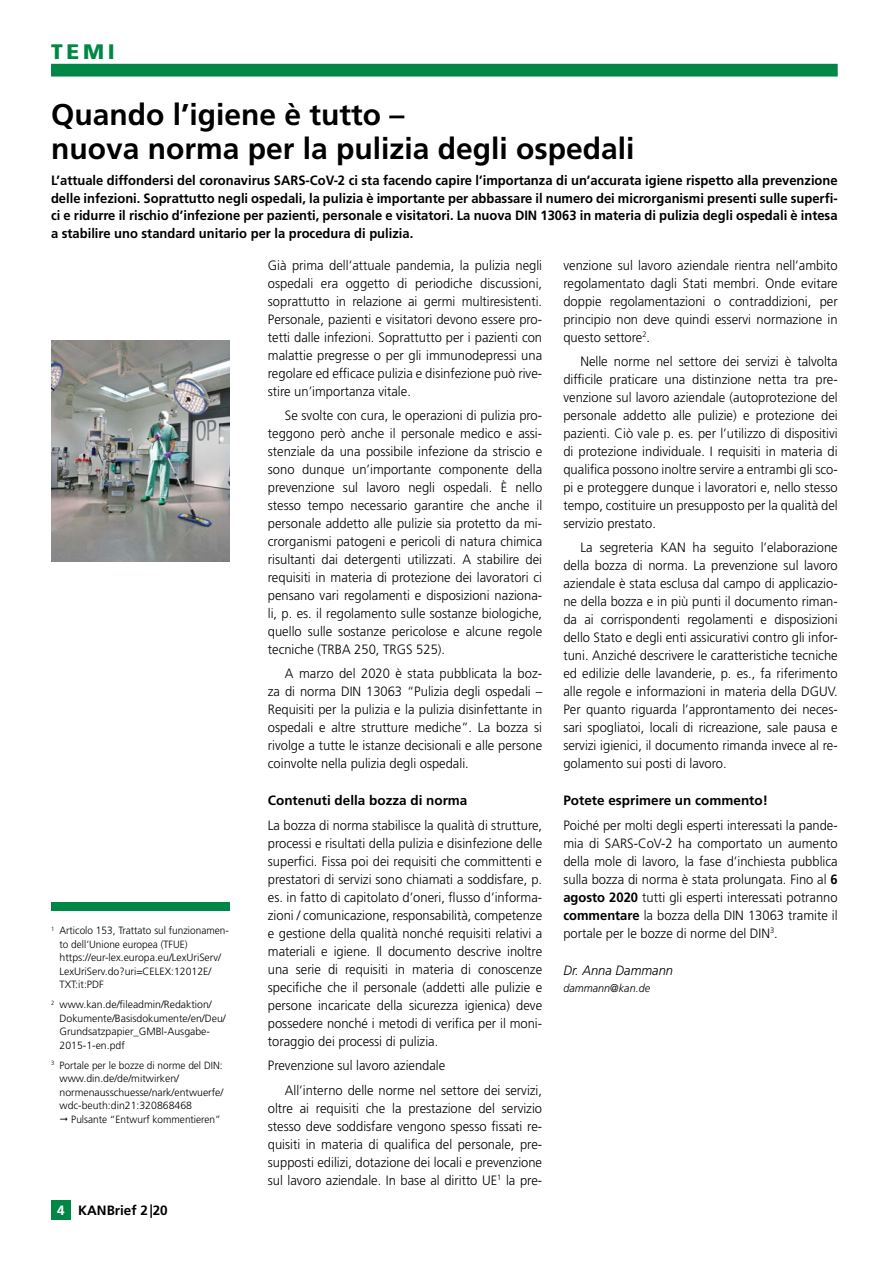
<style>
.page{position:relative;width:893px;height:1263px;background:#fff}
.page>*{position:absolute;margin:0;border:0;box-sizing:border-box;transform-origin:0 0}
.t1{font:700 30px/34.5px "Frutiger LT Std";color:#000}
.t2{font:900 21px "Frutiger";color:#008745}
.t3{font:300 13.5px/18px "Frutiger LT Std";color:#000;text-align:justify;scale:.96 1}
.t4{font:700 13.5px/17.7px "Frutiger";color:#000;text-align:justify;scale:.96 1}
.t5{font:700 13.5px "Frutiger LT Std";color:#000}
.t6{font:italic 300 13.5px "Frutiger LT Std";color:#000;scale:.96 1}
.t7{font:700 13.5px "Frutiger CE";color:#000}
.t8{font:700 13.5px "Frutiger";color:#fff}
.t9{font:italic 300 11.25px "Frutiger LT Std";color:#000;scale:.96 1}
.t10{font:300 10.5px/13.5px "Frutiger LT Std";color:#000;scale:.96 1}
.t11{font:300 10.5px/13.5px "Frutiger LT Std";color:#000}
.s1{font-family:"Frutiger";font-weight:700}
</style>
<div class="page">
<div style="left:51px;top:902px;width:179px;height:8px;background:#008745"></div>
<img style="left:51px;top:340px;width:179px;height:221px">
<div style="left:51px;top:64px;width:787px;height:13px;background:#008745"></div>
<div style="left:51px;top:1199px;width:20px;height:20px;background:#008745"></div>
<h2 class="t2" style="left:51px;top:39px;width:65px">TEMI</h2>
<h1 class="t1" style="left:51px;top:97px;width:585px">Quando l’igiene è tutto –<br>nuova norma per la pulizia degli ospedali</h1>
<p class="t4" style="left:51px;top:171px;width:821px">L’attuale diffondersi del coronavirus SARS-CoV-2 ci sta facendo capire l’importanza di un’accurata igiene rispetto alla prevenzione delle infezioni. Soprattutto negli ospedali, la pulizia è importante per abbassare il numero dei microrganismi presenti sulle superfi&shy;ci e ridurre il rischio d’infezione per pazienti, personale e visitatori. La nuova DIN 13063 in materia di pulizia degli ospedali è intesa a stabilire uno standard unitario per la procedura di pulizia.</p>
<p class="t3" style="left:268px;top:256px;width:287px">Già prima dell’attuale pandemia, la pulizia negli ospedali era oggetto di periodiche discussioni, soprattutto in relazione ai germi multiresistenti.<br>Personale, pazienti e visitatori devono essere pro&shy;tetti dalle infezioni. Soprattutto per i pazienti con malattie pregresse o per gli immunodepressi una regolare ed efficace pulizia e disinfezione può rive&shy;stire un’importanza vitale.</p>
<p class="t3" style="left:268px;top:406px;width:287px;text-indent:17px">Se svolte con cura, le operazioni di pulizia pro&shy;teggono però anche il personale medico e assi&shy;stenziale da una possibile infezione da striscio e sono dunque un’importante componente della prevenzione sul lavoro negli ospedali. È nello stesso tempo necessario garantire che anche il personale addetto alle pulizie sia protetto da mi&shy;crorganismi patogeni e pericoli di natura chimica risultanti dai detergenti utilizzati. A stabilire dei requisiti in materia di protezione dei lavoratori ci pensano vari regolamenti e disposizioni naziona&shy;li, p. es. il regolamento sulle sostanze biologiche, quello sulle sostanze pericolose e alcune regole tecniche (TRBA 250, TRGS 525).</p>
<p class="t3" style="left:268px;top:665px;width:287px;text-indent:17px">A marzo del 2020 è stata pubblicata la boz&shy;za di norma DIN 13063 “Pulizia degli ospedali – Requisiti per la pulizia e la pulizia disinfettante in ospedali e altre strutture mediche”. La bozza si rivolge a tutte le istanze decisionali e alle persone coinvolte nella pulizia degli ospedali.</p>
<p class="t5" style="left:268px;top:793px;width:201px">Contenuti della bozza di norma</p>
<p class="t3" style="left:268px;top:816px;width:287px">La bozza di norma stabilisce la qualità di strutture, processi e risultati della pulizia e disinfezione delle superfici. Fissa poi dei requisiti che committenti e prestatori di servizi sono chiamati a soddisfare, p. es. in fatto di capitolato d’oneri, flusso d’informa&shy;zioni / comunicazione, responsabilità, competenze e gestione della qualità nonché requisiti relativi a materiali e igiene. Il documento descrive inoltre una serie di requisiti in materia di conoscenze specifiche che il personale (addetti alle pulizie e persone incaricate della sicurezza igienica) deve possedere nonché i metodi di verifica per il moni&shy;toraggio dei processi di pulizia.</p>
<p class="t3" style="left:285px;top:1053px;width:269px;line-height:24.5px;text-indent:-17px">Prevenzione sul lavoro aziendale<br>All’interno delle norme nel settore dei servizi,</p>
<p class="t3" style="left:268px;top:1099px;width:287px">oltre ai requisiti che la prestazione del servizio stesso deve soddisfare vengono spesso fissati re&shy;quisiti in materia di qualifica del personale, pre&shy;supposti edilizi, dotazione dei locali e prevenzione sul lavoro aziendale. In base al diritto UE<sup>1</sup> la pre-</p>
<p class="t3" style="left:563px;top:256px;width:287px">venzione sul lavoro aziendale rientra nell’ambito regolamentato dagli Stati membri. Onde evitare doppie regolamentazioni o contraddizioni, per principio non deve quindi esservi normazione in questo settore<sup>2</sup>.</p>
<p class="t3" style="left:563px;top:352px;width:287px;text-indent:17px">Nelle norme nel settore dei servizi è talvolta difficile praticare una distinzione netta tra pre&shy;venzione sul lavoro aziendale (autoprotezione del personale addetto alle pulizie) e protezione dei pazienti. Ciò vale p. es. per l’utilizzo di dispositivi di protezione individuale. I requisiti in materia di qualifica possono inoltre servire a entrambi gli sco&shy;pi e proteggere dunque i lavoratori e, nello stesso tempo, costituire un presupposto per la qualità del servizio prestato.</p>
<p class="t3" style="left:563px;top:539px;width:287px;text-indent:17px">La segreteria KAN ha seguito l’elaborazione della bozza di norma. La prevenzione sul lavoro aziendale è stata esclusa dal campo di applicazio&shy;ne della bozza e in più punti il documento riman&shy;da ai corrispondenti regolamenti e disposizioni dello Stato e degli enti assicurativi contro gli infor&shy;tuni. Anziché descrivere le caratteristiche tecniche ed edilizie delle lavanderie, p. es., fa riferimento alle regole e informazioni in materia della DGUV.<br>Per quanto riguarda l’approntamento dei neces&shy;sari spogliatoi, locali di ricreazione, sale pausa e servizi igienici, il documento rimanda invece al re&shy;golamento sui posti di lavoro.</p>
<p class="t5" style="left:563px;top:793px;width:206px">Potete esprimere un commento!</p>
<p class="t3" style="left:563px;top:816px;width:287px">Poiché per molti degli esperti interessati la pande&shy;mia di SARS-CoV-2 ha comportato un aumento della mole di lavoro, la fase d’inchiesta pubblica sulla bozza di norma è stata prolungata. Fino al <span class="s1">6 agosto 2020</span> tutti gli esperti interessati potranno <span class="s1">commentare</span> la bozza della DIN 13063 tramite il portale per le bozze di norme del DIN<sup>3</sup>.</p>
<p class="t6" style="left:563px;top:962px;width:116px">Dr. Anna Dammann</p>
<p class="t9" style="left:563px;top:982px;width:92px">dammann@kan.de</p>
<p class="t10" style="left:60px;top:924px;width:178px;text-indent:-9px"><sup>1</sup> Articolo 153, Trattato sul funzionamen&shy;to dell’Unione europea (TFUE) https://eur-lex.europa.eu/LexUriServ/ LexUriServ.do?uri=CELEX:12012E/ TXT:it:PDF</p>
<p class="t11" style="left:60px;top:998px;width:168px;text-indent:-9px"><sup>2</sup> www.kan.de/fileadmin/Redaktion/<br>Dokumente/Basisdokumente/en/Deu/<br>Grundsatzpapier_GMBl-Ausgabe-<br>2015-1-en.pdf</p>
<p class="t10" style="left:60px;top:1058px;width:172px;text-indent:-9px"><sup>3</sup> Portale per le bozze di norme del DIN: www.din.de/de/mitwirken/ normenausschuesse/nark/entwuerfe/ wdc-beuth:din21:320868468</p>
<p class="t10" style="left:71px;top:1112px;width:157px">Pulsante “Entwurf kommentieren”</p>
<p class="t8" style="left:57px;top:1202px;width:9px">4</p>
<p class="t7" style="left:78px;top:1202px;width:91px">KANBrief 2 |20</p>
</div>
